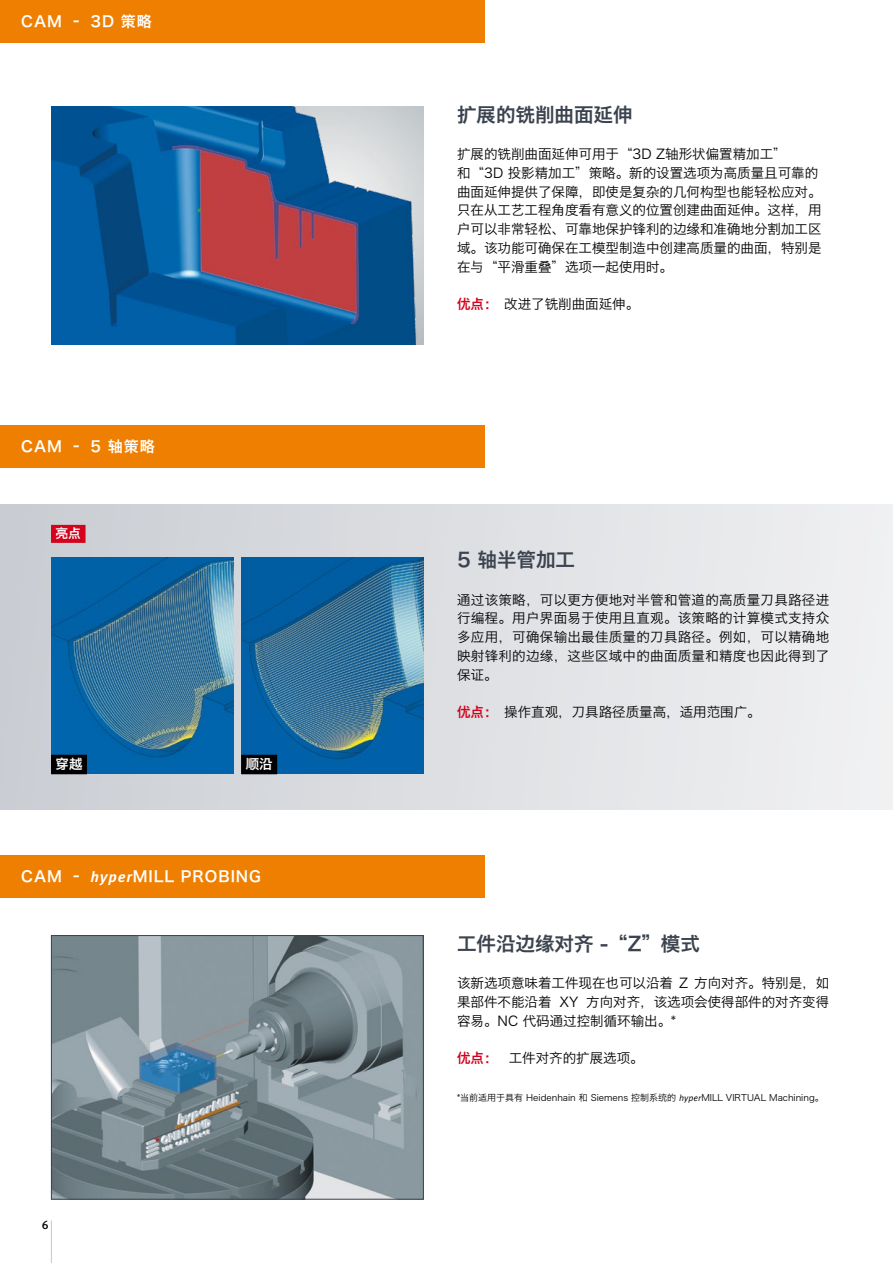
<style>
.page{position:relative;width:893px;height:1263px;background:#fff}
.page>*{position:absolute;margin:0;border:0;box-sizing:border-box;transform-origin:0 0}
.t1{font:19.5px "Hiragino Sans GB W6";color:#3b434f}
.t2{font:15px "Hiragino Sans GB W6";letter-spacing:.06em;color:#fff}
.t3{font:13.5px/18.8px "Hiragino Sans GB W3";color:#000;text-align:justify}
.t4{font:13.5px "Hiragino Sans GB W6";color:#fff}
.t5{font:12.75px "Hiragino Sans GB W6";color:#fff}
.t6{font:500 12px "Meta Pro";color:#000}
.t7{font:9px "Hiragino Sans GB W3";color:#000}
.s1{font-family:"Meta Pro";font-weight:700;font-style:italic}
.s2{font-family:"Hiragino Sans GB W6";color:#d4021d}
.s3{font-family:"Meta Pro";font-style:italic}
</style>
<div class="page">
<hr style="left:51px;top:1220px;width:1px;height:43px;background:#c5c9d0">
<div style="left:0;top:0;width:485px;height:43px;background:#ee7f00"></div>
<img style="left:51px;top:106px;width:372px;height:238px">
<div style="left:0;top:505px;width:893px;height:304px;background:linear-gradient(to right,#c9cdd3,#f1f1f2)"></div>
<div style="left:0;top:425px;width:485px;height:43px;background:#ee7f00"></div>
<div style="left:0;top:855px;width:485px;height:42px;background:#ee7f00"></div>
<img style="left:241px;top:557px;width:182px;height:217px">
<img style="left:51px;top:557px;width:183px;height:217px">
<div style="left:51px;top:755px;width:36px;height:19px;background:#000"></div>
<div style="left:241px;top:755px;width:36px;height:19px;background:#000"></div>
<img style="left:53px;top:937px;width:369px;height:260px">
<div style="left:51px;top:935px;width:373px;height:264px;border:1px solid #3b434f"></div>
<div style="left:51px;top:525px;width:35px;height:18px;background:#d4021d"></div>
<p class="t2" style="left:21px;top:12px;width:132px">CAM – 3D 策略</p>
<p class="t2" style="left:21px;top:437px;width:135px">CAM – 5 轴策略</p>
<p class="t5" style="left:55px;top:525px;width:27px">亮点</p>
<p class="t4" style="left:56px;top:755px;width:28px">穿越</p>
<p class="t4" style="left:246px;top:755px;width:28px">顺沿</p>
<p class="t2" style="left:21px;top:866px;width:241px">CAM – <span class="s1">hyper</span>MILL PROBING</p>
<p class="t6" style="left:42px;top:1217px;width:8px">6</p>
<h1 class="t1" style="left:457px;top:101px;width:177px">扩展的铣削曲面延伸</h1>
<p class="t3" style="left:457px;top:144px;width:366px;text-align:left">扩展的铣削曲面延伸可用于“3D Z轴形状偏置精加工”和“3D 投影精加工”策略。新的设置选项为高质量且可靠的曲面延伸提供了保障，即使是复杂的几何构型也能轻松应对。只在从工艺工程角度看有意义的位置创建曲面延伸。这样，用户可以非常轻松、可靠地保护锋利的边缘和准确地分割加工区域。该功能可确保在工模型制造中创建高质量的曲面，特别是在与“平滑重叠”选项一起使用时。</p>
<p class="t3" style="left:457px;top:294px;width:184px"><span class="s2">优点：</span>改进了铣削曲面延伸。</p>
<h1 class="t1" style="left:457px;top:547px;width:119px">5 轴半管加工</h1>
<p class="t3" style="left:457px;top:590px;width:374px">通过该策略，可以更方便地对半管和管道的高质量刀具路径进行编程。用户界面易于使用且直观。该策略的计算模式支持众多应用，可确保输出最佳质量的刀具路径。例如，可以精确地映射锋利的边缘，这些区域中的曲面质量和精度也因此得到了保证。</p>
<p class="t3" style="left:457px;top:702px;width:305px"><span class="s2">优点：</span>操作直观，刀具路径质量高，适用范围广。</p>
<h1 class="t1" style="left:457px;top:931px;width:244px">工件沿边缘对齐 -“Z”模式</h1>
<p class="t3" style="left:457px;top:974px;width:374px">该新选项意味着工件现在也可以沿着 Z 方向对齐。特别是，如果部件不能沿着 XY 方向对齐，该选项会使得部件的对齐变得容易。NC 代码通过控制循环输出。*</p>
<p class="t3" style="left:457px;top:1049px;width:188px"><span class="s2">优点：</span> 工件对齐的扩展选项。</p>
<p class="t7" style="left:457px;top:1092px;width:368px">*当前适用于具有 Heidenhain 和 Siemens 控制系统的 <span class="s3">hyper</span>MILL VIRTUAL Machining。</p>
</div>
